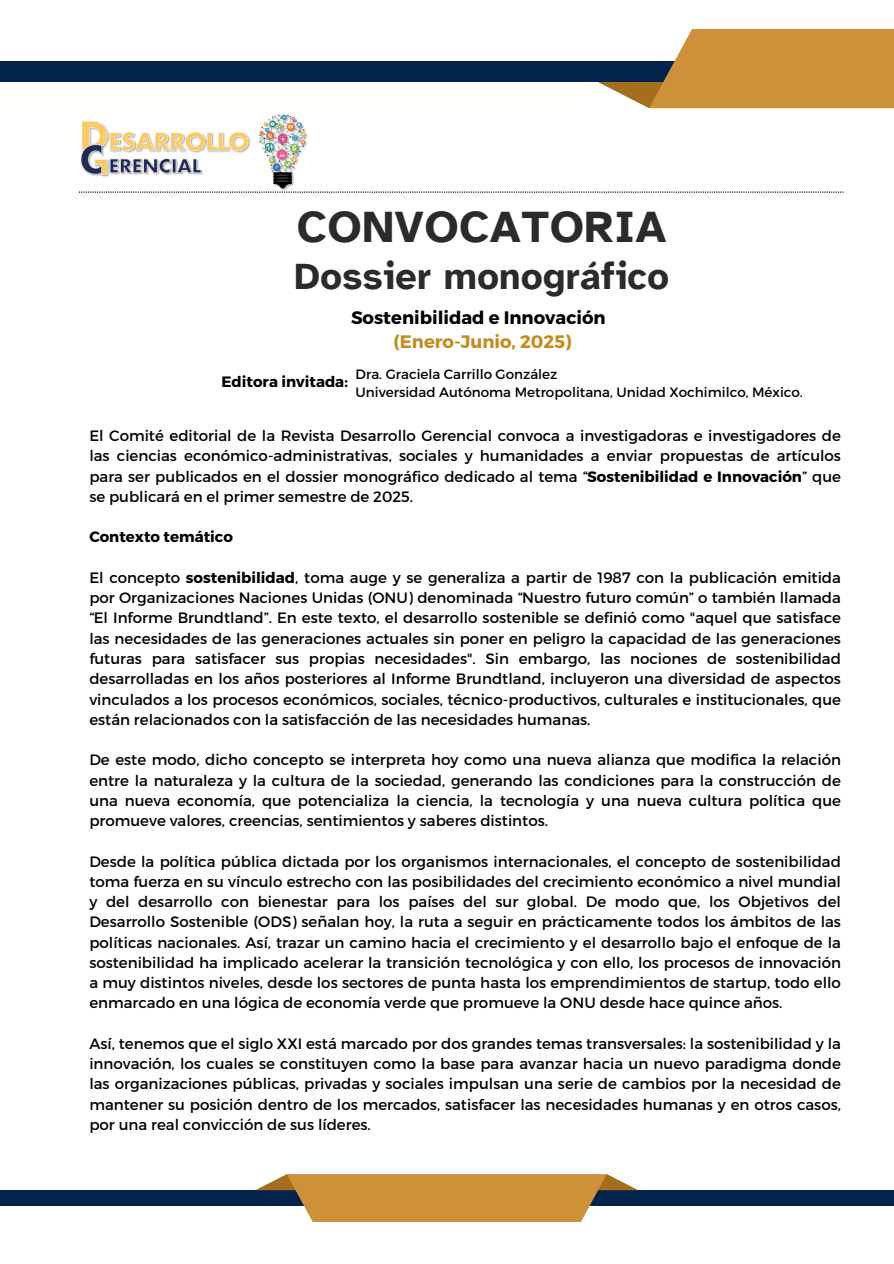
<style>
.page{position:relative;width:894px;height:1264px;background:#fff}
.page>*{position:absolute;margin:0;border:0;box-sizing:border-box;transform-origin:0 0}
.t1{font:700 45px "Atkinson Hyperlegible";letter-spacing:.01em;color:#2b2b2b}
.t2{font:700 37.5px "Atkinson Hyperlegible";letter-spacing:.01em;color:#2b2b2b}
.t3{font:700 18px "Montserrat";color:#000}
.t4{font:700 18px "Montserrat";color:#c48d22}
.t5{font:15px/20.2px "Montserrat";color:#000;text-align:justify}
.t6{font:700 15px "Montserrat";color:#000}
.t7{font:13.5px/18px "Montserrat";color:#000}
.s1{font-weight:700}
</style>
<div class="page">
<div style="left:0;top:1190px;width:893px;height:15px;background:#03234d"></div>
<svg style="left:255px;top:1174px;width:383px;height:47px"></svg>
<div style="left:0;top:61px;width:843px;height:21px;background:#03234d"></div>
<svg style="left:598px;top:29px;width:295px;height:79px"></svg>
<img style="left:80px;top:114px;width:228px;height:77px">
<svg style="left:79px;top:191px;width:764px;height:2px"></svg>
<p class="t1" style="left:297px;top:199px;width:371px">CONVOCATORIA</p>
<p class="t2" style="left:294px;top:253px;width:376px">Dossier monográfico</p>
<h1 class="t3" style="left:351px;top:305px;width:256px">Sostenibilidad e Innovación</h1>
<h2 class="t4" style="left:393px;top:330px;width:179px">(Enero-Junio, 2025)</h2>
<p class="t6" style="left:221px;top:371px;width:128px">Editora invitada:</p>
<p class="t7" style="left:355px;top:364px;width:448px">Dra. Graciela Carrillo González<br>Universidad Autónoma Metropolitana, Unidad Xochimilco, México.</p>
<h3 class="t5" style="left:89px;top:425px;width:753px">El Comité editorial de la Revista Desarrollo Gerencial convoca a investigadoras e investigadores de las ciencias económico-administrativas, sociales y humanidades a enviar propuestas de artículos para ser publicados en el dossier monográfico dedicado al tema “<span class="s1">Sostenibilidad e Innovación</span>” que se publicará en el primer semestre de 2025.</h3>
<h4 class="t6" style="left:89px;top:527px;width:145px">Contexto temático</h4>
<p class="t5" style="left:89px;top:566px;width:753px">El concepto <span class="s1">sostenibilidad</span>, toma auge y se generaliza a partir de 1987 con la publicación emitida por Organizaciones Naciones Unidas (ONU) denominada “Nuestro futuro común” o también llamada “El Informe Brundtland”. En este texto, el desarrollo sostenible se definió como "aquel que satisface las necesidades de las generaciones actuales sin poner en peligro la capacidad de las generaciones futuras para satisfacer sus propias necesidades". Sin embargo, las nociones de sostenibilidad desarrolladas en los años posteriores al Informe Brundtland, incluyeron una diversidad de aspectos vinculados a los procesos económicos, sociales, técnico-productivos, culturales e institucionales, que están relacionados con la satisfacción de las necesidades humanas.</p>
<p class="t5" style="left:89px;top:749px;width:753px">De este modo, dicho concepto se interpreta hoy como una nueva alianza que modifica la relación entre la naturaleza y la cultura de la sociedad, generando las condiciones para la construcción de una nueva economía, que potencializa la ciencia, la tecnología y una nueva cultura política que promueve valores, creencias, sentimientos y saberes distintos.</p>
<p class="t5" style="left:89px;top:850px;width:753px">Desde la política pública dictada por los organismos internacionales, el concepto de sostenibilidad toma fuerza en su vínculo estrecho con las posibilidades del crecimiento económico a nivel mundial y del desarrollo con bienestar para los países del sur global. De modo que, los Objetivos del Desarrollo Sostenible (ODS) señalan hoy, la ruta a seguir en prácticamente todos los ámbitos de las políticas nacionales. Así, trazar un camino hacia el crecimiento y el desarrollo bajo el enfoque de la sostenibilidad ha implicado acelerar la transición tecnológica y con ello, los procesos de innovación a muy distintos niveles, desde los sectores de punta hasta los emprendimientos de startup, todo ello enmarcado en una lógica de economía verde que promueve la ONU desde hace quince años.</p>
<h4 class="t5" style="left:89px;top:1032px;width:753px">Así, tenemos que el siglo XXI está marcado por dos grandes temas transversales: la sostenibilidad y la innovación, los cuales se constituyen como la base para avanzar hacia un nuevo paradigma donde las organizaciones públicas, privadas y sociales impulsan una serie de cambios por la necesidad de mantener su posición dentro de los mercados, satisfacer las necesidades humanas y en otros casos, por una real convicción de sus líderes.</h4>
</div>
